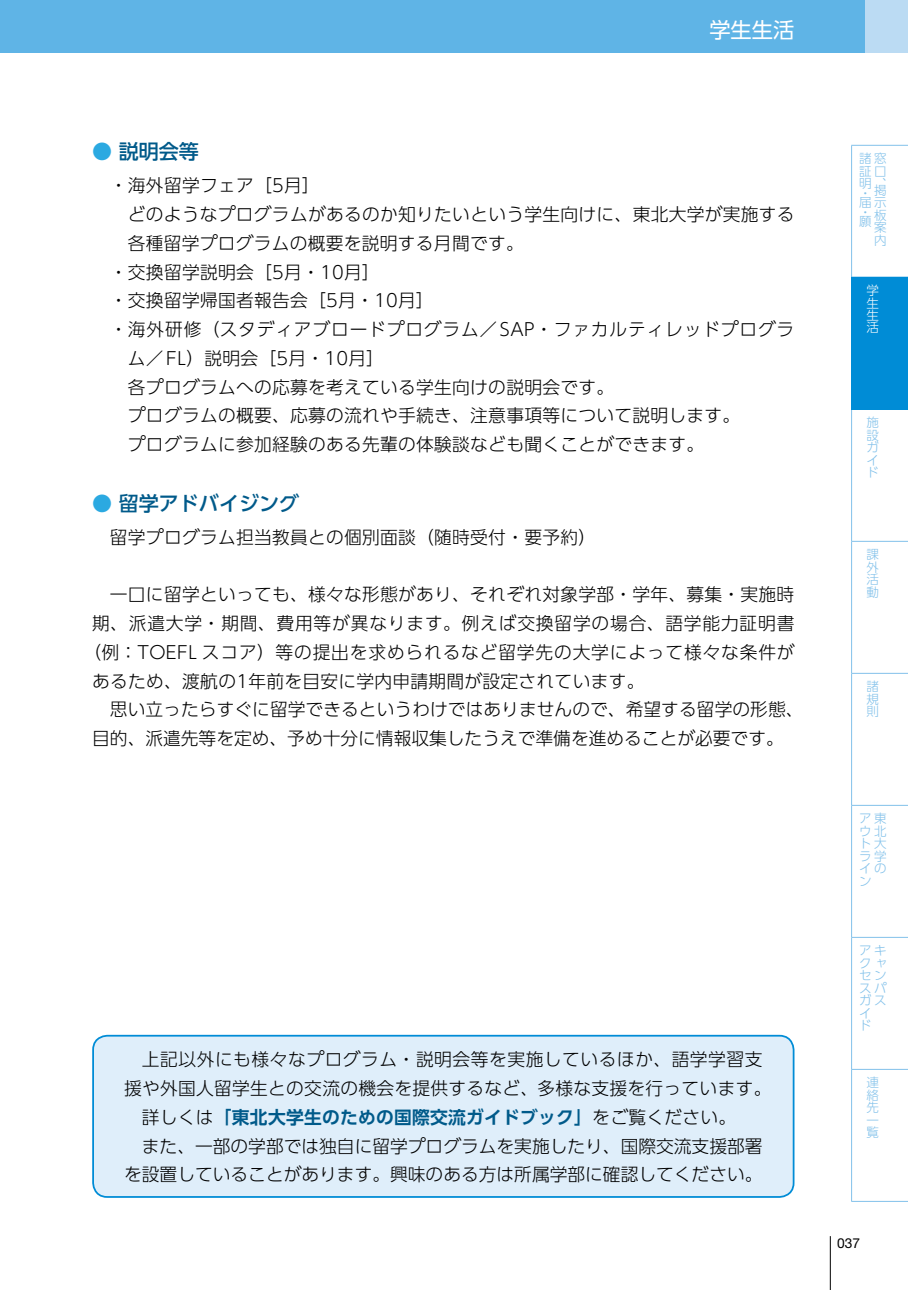
<style>
.page{position:relative;width:908px;height:1290px;background:#fff}
.page>*{position:absolute;margin:0;border:0;box-sizing:border-box;transform-origin:0 0}
.t1{font:21.25px "UD Shin Go Pro";color:#fff}
.t2{font:500 20px "UD Shin Go Pro";color:#005a8a}
.t3{font:300 17.75px/28.8px "UD Shin Go Pro";letter-spacing:.015em;color:#000;text-align:center}
.t4{font:300 17.75px "UD Shin Go Pro";letter-spacing:.045em;color:#000}
.t5{font:700 17.75px "UD Shin Go Pro De";letter-spacing:.015em;color:#005a8a}
.t6{font:13.75px "Helvetica Neue LT Std";color:#000}
.t7{font:300 12.5px/12.5px "UD Shin Go Pro";color:#82c1ea;text-align:justify}
.t8{font:300 12.5px/12.2px "UD Shin Go Pro";color:#fff;text-align:justify}
.s1{color:#2ba9e1}
.s2{font-family:"UD Shin Go Pro";font-weight:300;color:#000}
</style>
<div class="page">
<div style="left:93px;top:1036px;width:700px;height:161px;background:#dfeefa;border-radius:14px"></div>
<div style="left:92px;top:1035px;width:702px;height:163px;border:2px solid #008cd6;border-radius:14px"></div>
<hr style="left:829px;top:1236px;width:1px;height:54px;background:#000">
<div style="left:0;top:0;width:907px;height:53px;background:#5fb4e6"></div>
<div style="left:865px;top:0;width:42px;height:53px;background:#bbdbf3"></div>
<hr style="left:850px;top:410px;width:1px;height:131px;background:#82c1ea">
<hr style="left:850px;top:541px;width:57px;height:1px;background:#82c1ea">
<hr style="left:850px;top:542px;width:1px;height:131px;background:#82c1ea">
<hr style="left:850px;top:673px;width:57px;height:1px;background:#82c1ea">
<hr style="left:850px;top:674px;width:1px;height:131px;background:#82c1ea">
<hr style="left:850px;top:805px;width:57px;height:1px;background:#82c1ea">
<hr style="left:850px;top:806px;width:1px;height:131px;background:#82c1ea">
<hr style="left:850px;top:937px;width:57px;height:1px;background:#82c1ea">
<hr style="left:850px;top:938px;width:1px;height:131px;background:#82c1ea">
<hr style="left:850px;top:1069px;width:57px;height:1px;background:#82c1ea">
<hr style="left:850px;top:1070px;width:1px;height:131px;background:#82c1ea">
<hr style="left:850px;top:1201px;width:57px;height:1px;background:#82c1ea">
<hr style="left:850px;top:145px;width:57px;height:1px;background:#82c1ea">
<hr style="left:850px;top:146px;width:1px;height:131px;background:#82c1ea">
<div style="left:851px;top:277px;width:56px;height:132px;background:#008cd6"></div>
<hr style="left:850px;top:278px;width:1px;height:131px;background:#008cd6">
<hr style="left:850px;top:277px;width:57px;height:1px;background:#008cd6">
<hr style="left:850px;top:409px;width:57px;height:1px;background:#008cd6">
<p class="t1" style="left:709px;top:13px;width:87px">学生生活</p>
<p class="t2" style="left:92px;top:136px;width:108px"><span class="s1">●</span> 説明会等</p>
<p class="t3" style="left:110px;top:171px;width:211px">・海外留学フェア［5月］</p>
<p class="t3" style="left:128px;top:199px;width:668px">どのようなプログラムがあるのか知りたいという学生向けに、東北大学が実施する</p>
<p class="t3" style="left:128px;top:228px;width:397px">各種留学プログラムの概要を説明する月間です。</p>
<p class="t3" style="left:110px;top:257px;width:271px">・交換留学説明会［5月・10月］</p>
<p class="t3" style="left:110px;top:286px;width:325px">・交換留学帰国者報告会［5月・10月］</p>
<p class="t4" style="left:110px;top:315px;width:685px">・海外研修（スタディアブロードプログラム／SAP・ファカルティレッドプログラ</p>
<p class="t3" style="left:128px;top:343px;width:257px">ム／FL）説明会［5月・10月］</p>
<p class="t3" style="left:110px;top:372px;width:505px">　各プログラムへの応募を考えている学生向けの説明会です。</p>
<p class="t3" style="left:110px;top:401px;width:631px">　プログラムの概要、応募の流れや手続き、注意事項等について説明します。</p>
<p class="t3" style="left:110px;top:429px;width:595px">　プログラムに参加経験のある先輩の体験談なども聞くことができます。</p>
<p class="t2" style="left:92px;top:487px;width:208px"><span class="s1">●</span> 留学アドバイジング</p>
<p class="t3" style="left:110px;top:522px;width:487px">留学プログラム担当教員との個別面談（随時受付・要予約）</p>
<p class="t3" style="left:110px;top:579px;width:685px">一口に留学といっても、様々な形態があり、それぞれ対象学部・学年、募集・実施時</p>
<p class="t4" style="left:92px;top:609px;width:703px">期、派遣大学・期間、費用等が異なります。例えば交換留学の場合、語学能力証明書</p>
<p class="t4" style="left:83px;top:638px;width:712px">（例：TOEFL スコア）等の提出を求められるなど留学先の大学によって様々な条件が</p>
<p class="t3" style="left:92px;top:666px;width:553px">あるため、渡航の1年前を目安に学内申請期間が設定されています。</p>
<p class="t3" style="left:110px;top:694px;width:694px">思い立ったらすぐに留学できるというわけではありませんので、希望する留学の形態、</p>
<p class="t3" style="left:92px;top:723px;width:692px">目的、派遣先等を定め、予め十分に情報収集したうえで準備を進めることが必要です。</p>
<p class="t3" style="left:124px;top:1044px;width:648px">上記以外にも様々なプログラム・説明会等を実施しているほか、語学学習支<br>援や外国人留学生との交流の機会を提供するなど、多様な支援を行っています。</p>
<p class="t5" style="left:142px;top:1103px;width:595px"><span class="s2">詳しくは</span>「東北大学生のための国際交流ガイドブック」<span class="s2">をご覧ください。</span></p>
<p class="t3" style="left:124px;top:1131px;width:639px;text-align:right">また、一部の学部では独自に留学プログラムを実施したり、国際交流支援部署を設置していることがあります。興味のある方は所属学部に確認してください。</p>
<p class="t7" style="left:858px;top:152px;width:29px">諸窓証口明、</p>
<p class="t7" style="left:858px;top:188px;width:28px;line-height:9.5px;text-align:left">・<br>届示・<br>願</p>
<p class="t7" style="left:873px;top:177px;width:14px;line-height:25px">掲板</p>
<p class="t7" style="left:873px;top:221px;width:14px">案内</p>
<p class="t8" style="left:866px;top:284px;width:13px">学生生活</p>
<p class="t7" style="left:866px;top:416px;width:14px">施設ガイド</p>
<p class="t7" style="left:866px;top:548px;width:14px">課外活動</p>
<p class="t7" style="left:866px;top:680px;width:13px">諸規則</p>
<p class="t7" style="left:858px;top:812px;width:29px">ア東ウ北ト大ラ学イのン</p>
<p class="t7" style="left:858px;top:944px;width:29px;text-align:left">アキクャセンスパガスイ<br>ド</p>
<p class="t7" style="left:866px;top:1076px;width:14px">連絡先一覧</p>
<p class="t6" style="left:836px;top:1234px;width:24px">037</p>
</div>
